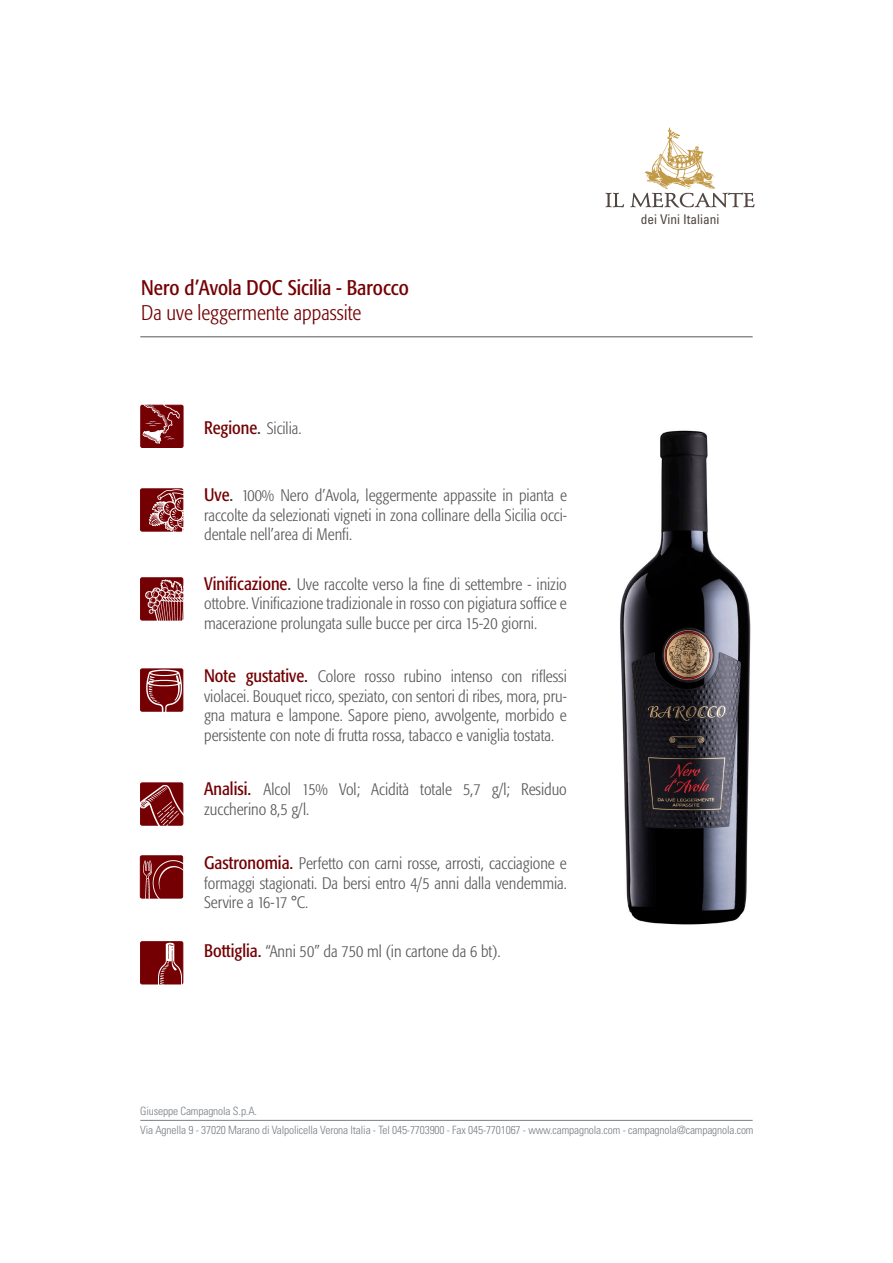
<style>
.page{position:relative;width:893px;height:1263px;background:#fff}
.page>*{position:absolute;margin:0;border:0;box-sizing:border-box;transform-origin:0 0}
.t1{font:condensed 21px "Formata";color:#740004}
.t2{font:300 condensed 21px "Formata";color:#740004}
.t3{font:300 condensed 16.5px/19.5px "Formata";color:#57585a;text-align:justify}
.t4{font:condensed 13.35px "Univers LT Std";color:#504540}
.t5{font:300 condensed 11.4px "Univers";letter-spacing:-.01em;color:#797f84}
.s1{font-weight:400;font-size:18px;color:#740004}
.s2{font-weight:400;font-size:18px;color:#413923}
</style>
<div class="page">
<div style="left:141px;top:669px;width:42px;height:42px;background:#740004;border-radius:2px"></div>
<div style="left:140px;top:669px;width:43px;height:42px;border:1px solid #740004;border-radius:2px"></div>
<img style="left:147px;top:669px;width:37px;height:43px">
<div style="left:140px;top:783px;width:43px;height:42px;border:1px solid #740004;border-radius:2px"></div>
<img style="left:140px;top:784px;width:44px;height:42px">
<div style="left:140px;top:856px;width:43px;height:42px;background:#740004;border-radius:2px"></div>
<div style="left:140px;top:855px;width:43px;height:43px;border:1px solid #740004;border-radius:2px"></div>
<img style="left:144px;top:859px;width:40px;height:40px">
<div style="left:141px;top:942px;width:42px;height:42px;background:#740004;border-radius:2px"></div>
<div style="left:140px;top:941px;width:43px;height:43px;border:1px solid #740004;border-radius:2px"></div>
<img style="left:155px;top:942px;width:29px;height:43px">
<div style="left:141px;top:489px;width:42px;height:42px;background:#740004;border-radius:2px"></div>
<div style="left:140px;top:489px;width:43px;height:42px;border:1px solid #740004;border-radius:2px"></div>
<img style="left:148px;top:489px;width:36px;height:43px">
<div style="left:141px;top:578px;width:42px;height:42px;background:#740004;border-radius:2px"></div>
<div style="left:140px;top:577px;width:43px;height:43px;border:1px solid #740004;border-radius:2px"></div>
<img style="left:146px;top:579px;width:38px;height:42px">
<hr style="left:140px;top:1120px;width:613px;height:1px;background:#797f84">
<hr style="left:140px;top:337px;width:613px;height:1px;background:#57585a">
<svg style="left:605px;top:193px;width:19px;height:14px"></svg>
<svg style="left:630px;top:128px;width:125px;height:80px"></svg>
<div style="left:141px;top:405px;width:42px;height:42px;background:#740004;border-radius:2px"></div>
<div style="left:141px;top:405px;width:42px;height:43px;border:1px solid #740004;border-radius:2px"></div>
<img style="left:140px;top:404px;width:40px;height:40px">
<svg style="left:144px;top:430px;width:19px;height:11px"></svg>
<img style="left:620px;top:430px;width:131px;height:495px">
<p class="t1" style="left:141px;top:275px;width:269px">Nero d’Avola DOC Sicilia - Barocco</p>
<p class="t2" style="left:141px;top:300px;width:222px">Da uve leggermente appassite</p>
<p class="t3" style="left:204px;top:419px;width:99px"><span class="s1">Regione</span><span class="s2">.</span> Sicilia.</p>
<p class="t3" style="left:204px;top:486px;width:364px"><span class="s1">Uve</span><span class="s2">.</span> 100% Nero d’Avola, leggermente appassite in pianta e raccolte da selezionati vigneti in zona collinare della Sicilia occi&shy;dentale nell’area di Menfi.</p>
<p class="t3" style="left:204px;top:574px;width:364px"><span class="s1">Vinificazione</span><span class="s2">.</span> Uve raccolte verso la fine di settembre - inizio ottobre. Vinificazione tradizionale in rosso con pigiatura soffice e macerazione prolungata sulle bucce per circa 15-20 giorni.</p>
<p class="t3" style="left:204px;top:667px;width:364px"><span class="s1">Note gustative.</span> Colore rosso rubino intenso con riflessi</p>
<p class="t3" style="left:204px;top:687px;width:364px">violacei. Bouquet ricco, speziato, con sentori di ribes, mora, pru&shy;gna matura e lampone. Sapore pieno, avvolgente, morbido e persistente con note di frutta rossa, tabacco e vaniglia tostata.</p>
<p class="t3" style="left:204px;top:780px;width:364px"><span class="s1">Analisi.</span> Alcol 15% Vol; Acidità totale 5,7 g/l; Residuo</p>
<p class="t3" style="left:204px;top:799px;width:107px">zuccherino 8,5 g/l.</p>
<p class="t3" style="left:204px;top:854px;width:364px"><span class="s1">Gastronomia.</span> Perfetto con carni rosse, arrosti, cacciagione e formaggi stagionati. Da bersi entro 4/5 anni dalla vendemmia.<br>Servire a 16-17 °C.</p>
<p class="t3" style="left:204px;top:942px;width:298px"><span class="s1">Bottiglia.</span> “Anni 50” da 750 ml (in cartone da 6 bt).</p>
<p class="t4" style="left:641px;top:210px;width:80px">dei Vini Italiani</p>
<p class="t5" style="left:140px;top:1104px;width:118px">Giuseppe Campagnola S.p.A.</p>
<p class="t5" style="left:140px;top:1123px;width:615px">Via Agnella 9 - 37020 Marano di Valpolicella Verona Italia - Tel 045-7703900 - Fax 045-7701067 - www.campagnola.com - campagnola@campagnola.com</p>
</div>
